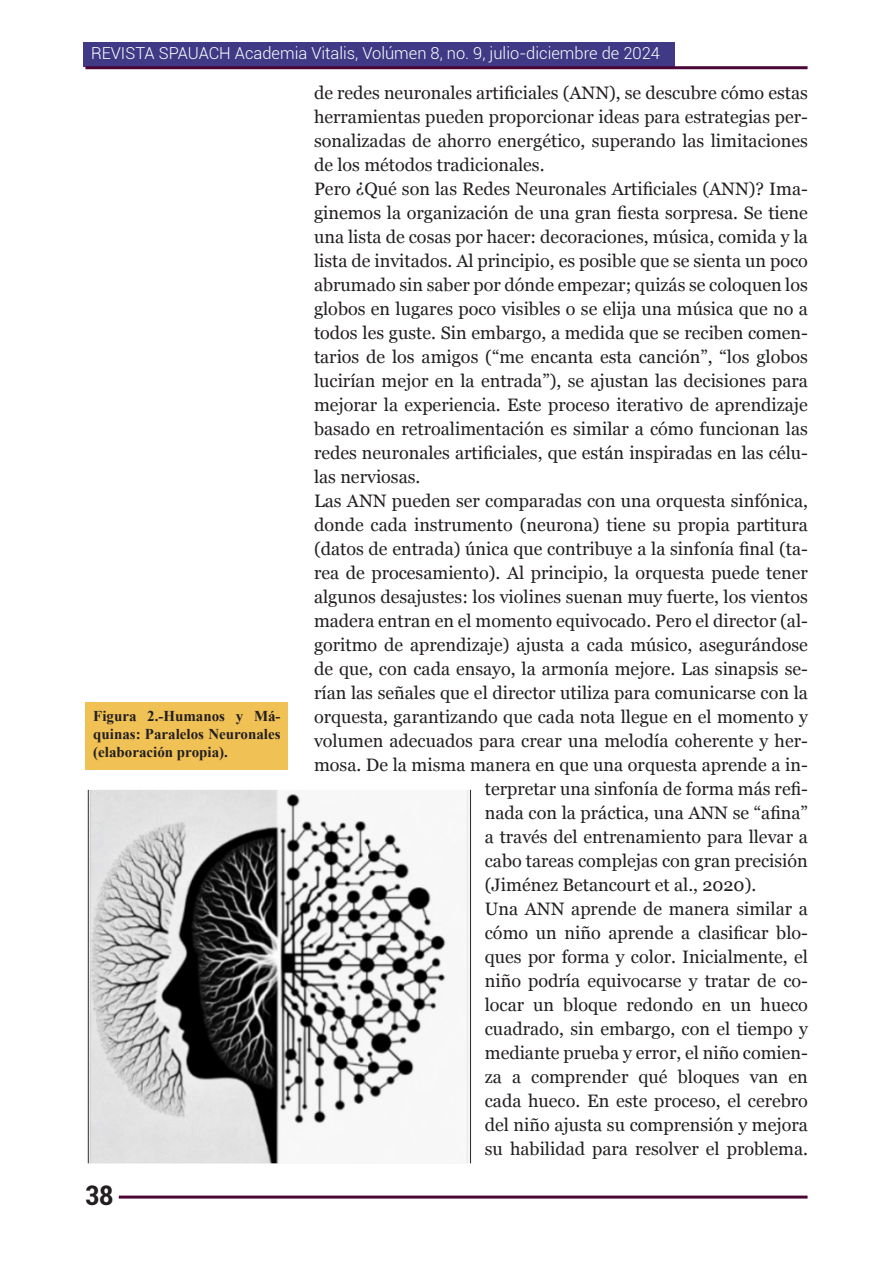
<style>
.page{position:relative;width:893px;height:1263px;background:#fff}
.page>*{position:absolute;margin:0;border:0;box-sizing:border-box;transform-origin:0 0}
.t1{font:700 condensed 27px "Roboto";color:#231f20}
.parrafo{font:18px/24px "Georgia";color:#231f20;text-align:justify}
.t2{font:300 16.5px "Roboto";color:#fff}
.pie_de_foto{font:700 15px/18px "Times New Roman";color:#231f20;text-align:justify}
</style>
<div class="page">
<div style="left:84px;top:42px;width:591px;height:25px;background:#403a86"></div>
<div style="left:85px;top:66px;width:722px;height:3px;background:#403a86;border:2px solid #4b0636"></div>
<div style="left:119px;top:1195px;width:688px;height:3px;background:#403a86;border:2px solid #4b0636"></div>
<img style="left:87px;top:790px;width:384px;height:373px">
<div style="left:85px;top:703px;width:203px;height:67px;background:#f0c154"></div>
<p class="t2" style="left:91px;top:42px;width:570px">REVISTA SPAUACH Academia Vitalis, Volúmen 8, no. 9, julio-diciembre de 2024</p>
<p class="pie_de_foto" style="left:93px;top:706px;width:189px">Figura 2.-Humanos y Má&shy;quinas: Paralelos Neuronales (elaboración propia).</p>
<h1 class="t1" style="left:85px;top:1176px;width:30px">38</h1>
<p class="parrafo" style="left:314px;top:80px;width:495px">de redes neuronales artificiales (ANN), se descubre cómo estas herramientas pueden proporcionar ideas para estrategias per&shy;sonalizadas de ahorro energético, superando las limitaciones de los métodos tradicionales.</p>
<p class="parrafo" style="left:314px;top:176px;width:495px">Pero ¿Qué son las Redes Neuronales Artificiales (ANN)? Ima&shy;ginemos la organización de una gran fiesta sorpresa. Se tiene una lista de cosas por hacer: decoraciones, música, comida y la lista de invitados. Al principio, es posible que se sienta un poco abrumado sin saber por dónde empezar; quizás se coloquen los globos en lugares poco visibles o se elija una música que no a todos les guste. Sin embargo, a medida que se reciben comen&shy;tarios de los amigos (“me encanta esta canción”, “los globos lucirían mejor en la entrada”), se ajustan las decisiones para mejorar la experiencia. Este proceso iterativo de aprendizaje basado en retroalimentación es similar a cómo funcionan las redes neuronales artificiales, que están inspiradas en las célu&shy;las nerviosas.</p>
<p class="parrafo" style="left:314px;top:488px;width:495px">Las ANN pueden ser comparadas con una orquesta sinfónica,</p>
<p class="parrafo" style="left:314px;top:512px;width:495px">donde cada instrumento (neurona) tiene su propia partitura</p>
<p class="parrafo" style="left:314px;top:536px;width:495px">(datos de entrada) única que contribuye a la sinfonía final (ta-</p>
<p class="parrafo" style="left:314px;top:560px;width:495px">rea de procesamiento). Al principio, la orquesta puede tener</p>
<p class="parrafo" style="left:314px;top:584px;width:495px">algunos desajustes: los violines suenan muy fuerte, los vientos</p>
<p class="parrafo" style="left:314px;top:608px;width:495px">madera entran en el momento equivocado. Pero el director (al-</p>
<p class="parrafo" style="left:314px;top:632px;width:495px">goritmo de aprendizaje) ajusta a cada músico, asegurándose</p>
<p class="parrafo" style="left:314px;top:656px;width:495px">de que, con cada ensayo, la armonía mejore. Las sinapsis se-</p>
<p class="parrafo" style="left:314px;top:680px;width:495px">rían las señales que el director utiliza para comunicarse con la</p>
<p class="parrafo" style="left:314px;top:704px;width:495px">orquesta, garantizando que cada nota llegue en el momento y</p>
<p class="parrafo" style="left:314px;top:728px;width:495px">volumen adecuados para crear una melodía coherente y her-</p>
<p class="parrafo" style="left:314px;top:752px;width:495px">mosa. De la misma manera en que una orquesta aprende a in-</p>
<p class="parrafo" style="left:485px;top:776px;width:325px">terpretar una sinfonía de forma más refi-</p>
<p class="parrafo" style="left:485px;top:800px;width:325px">nada con la práctica, una ANN se “afina”</p>
<p class="parrafo" style="left:485px;top:824px;width:325px">a través del entrenamiento para llevar a</p>
<p class="parrafo" style="left:485px;top:848px;width:325px">cabo tareas complejas con gran precisión</p>
<p class="parrafo" style="left:485px;top:872px;width:273px">(Jiménez Betancourt et al., 2020).</p>
<p class="parrafo" style="left:485px;top:896px;width:325px">Una ANN aprende de manera similar a cómo un niño aprende a clasificar blo&shy;ques por forma y color. Inicialmente, el niño podría equivocarse y tratar de co&shy;locar un bloque redondo en un hueco cuadrado, sin embargo, con el tiempo y mediante prueba y error, el niño comien&shy;za a comprender qué bloques van en cada hueco. En este proceso, el cerebro del niño ajusta su comprensión y mejora su habilidad para resolver el problema.</p>
</div>
